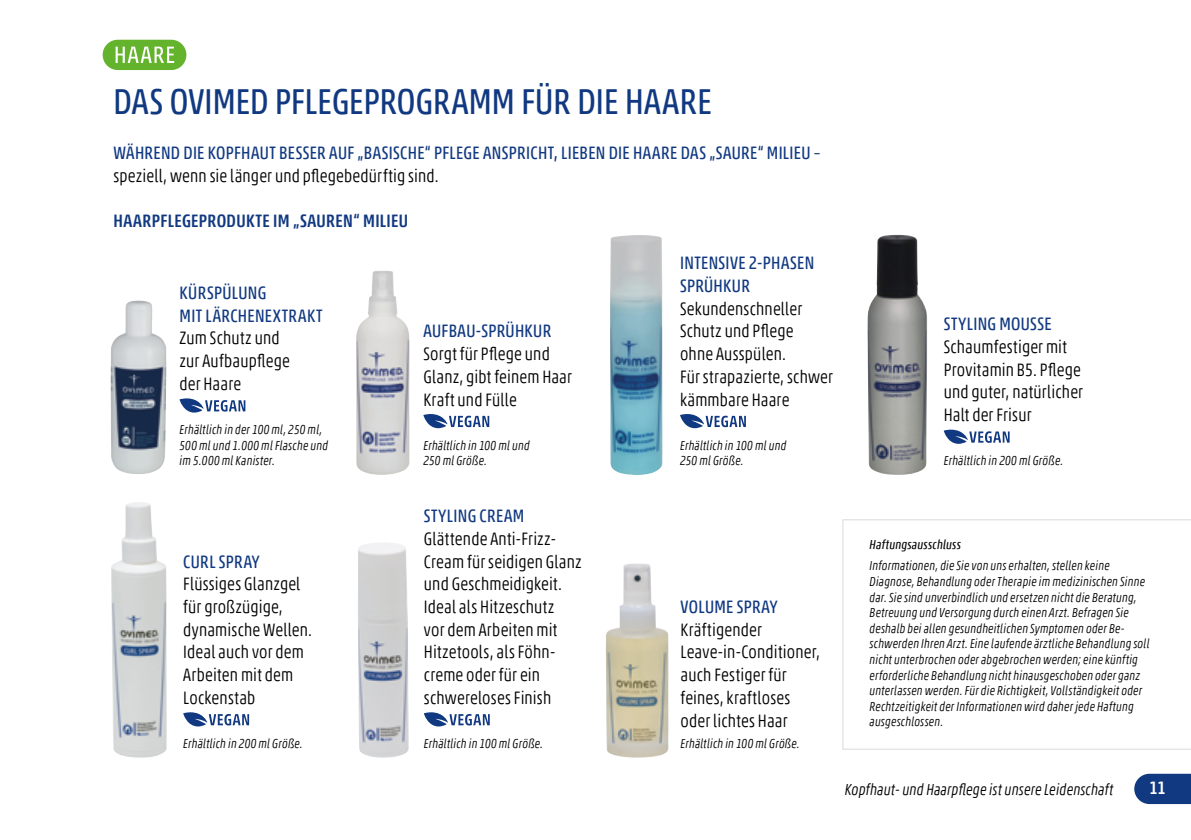
<style>
.page{position:relative;width:1191px;height:840px;background:#fff}
.page>*{position:absolute;margin:0;border:0;box-sizing:border-box;transform-origin:0 0}
.t1{font:condensed 36px "Akko Pro";letter-spacing:.005em;color:#113981}
.t2{font:300 condensed 18px/22.6px "Akko Pro";letter-spacing:.01em;color:#000}
.t3{font:condensed 18px/22.6px "Akko Pro";letter-spacing:.02em;color:#113981}
.t4{font:500 condensed 18px "Akko Pro";letter-spacing:.02em;color:#113981}
.t5{font:500 condensed 18px "Akko Pro";color:#fff}
.t6{font:italic 300 condensed 16px "Akko Pro";letter-spacing:.01em;color:#000}
.t7{font:italic 300 condensed 13px/15.6px "Akko Pro";letter-spacing:.02em;color:#000}
.t8{font:italic condensed 13px "Akko Pro";letter-spacing:.02em;color:#000}
</style>
<div class="page">
<svg style="left:180px;top:398px;width:65px;height:14px"></svg>
<svg style="left:680px;top:414px;width:66px;height:14px"></svg>
<svg style="left:943px;top:429px;width:66px;height:14px"></svg>
<img style="left:111px;top:300px;width:55px;height:174px">
<img style="left:610px;top:235px;width:52px;height:240px">
<img style="left:867px;top:235px;width:60px;height:239px">
<svg style="left:423px;top:414px;width:66px;height:14px"></svg>
<img style="left:356px;top:271px;width:53px;height:204px">
<svg style="left:103px;top:40px;width:83px;height:30px;background:#85c35a"></svg>
<svg style="left:424px;top:712px;width:66px;height:14px"></svg>
<svg style="left:183px;top:712px;width:66px;height:14px"></svg>
<img style="left:111px;top:502px;width:56px;height:255px">
<img style="left:358px;top:543px;width:51px;height:214px">
<img style="left:606px;top:563px;width:62px;height:195px">
<svg style="left:1134px;top:773px;width:57px;height:30px;background:#24498b"></svg>
<svg style="left:842px;top:519px;width:349px;height:230px"></svg>
<h1 class="t1" style="left:113px;top:79px;width:600px">DAS OVIMED PFLEGEPROGRAMM FÜR DIE HAARE</h1>
<h2 class="t3" style="left:113px;top:141px;width:708px">WÄHREND DIE KOPFHAUT BESSER AUF „BASISCHE“ PFLEGE ANSPRICHT, LIEBEN DIE HAARE DAS „SAURE“ MILIEU –</h2>
<h2 class="t2" style="left:113px;top:164px;width:327px">speziell, wenn sie länger und pflegebedürftig sind.</h2>
<h2 class="t4" style="left:113px;top:210px;width:296px">HAARPFLEGEPRODUKTE IM „SAUREN“ MILIEU</h2>
<h2 class="t3" style="left:180px;top:281px;width:144px">KÜRSPÜLUNG<br>MIT LÄRCHENEXTRAKT</h2>
<h2 class="t2" style="left:180px;top:327px;width:112px">Zum Schutz und zur Aufbaupflege der Haare</h2>
<p class="t7" style="left:180px;top:421px;width:150px">Erhältlich in der 100 ml, 250 ml,<br>500 ml und 1.000 ml Flasche und im 5.000 ml Kanister.</p>
<h2 class="t3" style="left:423px;top:320px;width:129px">AUFBAU-SPRÜHKUR</h2>
<h2 class="t2" style="left:423px;top:342px;width:150px">Sorgt für Pflege und<br>Glanz, gibt feinem Haar<br>Kraft und Fülle</h2>
<p class="t7" style="left:423px;top:437px;width:108px">Erhältlich in 100 ml und<br>250 ml Größe.</p>
<h2 class="t3" style="left:680px;top:252px;width:136px">INTENSIVE 2-PHASEN<br>SPRÜHKUR</h2>
<h2 class="t2" style="left:680px;top:297px;width:154px">Sekundenschneller<br>Schutz und Pflege<br>ohne Ausspülen.<br>Für strapazierte, schwer kämmbare Haare</h2>
<p class="t7" style="left:680px;top:437px;width:108px">Erhältlich in 100 ml und<br>250 ml Größe.</p>
<h2 class="t3" style="left:943px;top:312px;width:109px">STYLING MOUSSE</h2>
<h2 class="t2" style="left:943px;top:335px;width:141px">Schaumfestiger mit<br>Provitamin B5. Pflege und guter, natürlicher<br>Halt der Frisur</h2>
<p class="t7" style="left:943px;top:452px;width:121px">Erhältlich in 200 ml Größe.</p>
<h2 class="t3" style="left:183px;top:549px;width:78px">CURL SPRAY</h2>
<h2 class="t2" style="left:183px;top:572px;width:130px">Flüssiges Glanzgel für großzügige, dynamische Wellen.<br>Ideal auch vor dem<br>Arbeiten mit dem<br>Lockenstab</h2>
<p class="t7" style="left:183px;top:735px;width:121px">Erhältlich in 200 ml Größe.</p>
<h2 class="t3" style="left:424px;top:504px;width:102px">STYLING CREAM</h2>
<h2 class="t2" style="left:424px;top:527px;width:159px">Glättende Anti-Frizz-<br>Cream für seidigen Glanz und Geschmeidigkeit.<br>Ideal als Hitzeschutz<br>vor dem Arbeiten mit<br>Hitzetools, als Föhn&shy;creme oder für ein schwereloses Finish</h2>
<p class="t7" style="left:424px;top:735px;width:121px">Erhältlich in 100 ml Größe.</p>
<h2 class="t3" style="left:680px;top:595px;width:99px">VOLUME SPRAY</h2>
<h2 class="t2" style="left:680px;top:618px;width:141px">Kräftigender<br>Leave-in-Conditioner, auch Festiger für feines, kraftloses oder lichtes Haar</h2>
<p class="t7" style="left:680px;top:735px;width:121px">Erhältlich in 100 ml Größe.</p>
<p class="t8" style="left:869px;top:536px;width:93px">Haftungsausschluss</p>
<p class="t7" style="left:869px;top:557px;width:281px">Informationen, die Sie von uns erhalten, stellen keine Diagnose, Behandlung oder Therapie im medizinischen Sinne dar. Sie sind unverbindlich und ersetzen nicht die Beratung, Betreuung und Versorgung durch einen Arzt. Befragen Sie deshalb bei allen gesundheitlichen Symptomen oder Be&shy;schwerden Ihren Arzt. Eine laufende ärztliche Behandlung soll nicht unterbrochen oder abgebrochen werden; eine künftig erforderliche Behandlung nicht hinausgeschoben oder ganz unterlassen werden. Für die Richtigkeit, Vollständigkeit oder Rechtzeitigkeit der Informationen wird daher jede Haftung ausgeschlossen.</p>
<p class="t6" style="left:845px;top:779px;width:270px">Kopfhaut- und Haarpflege ist unsere Leidenschaft</p>
<h2 class="t5" style="left:1149px;top:776px;width:18px">11</h2>
</div>
